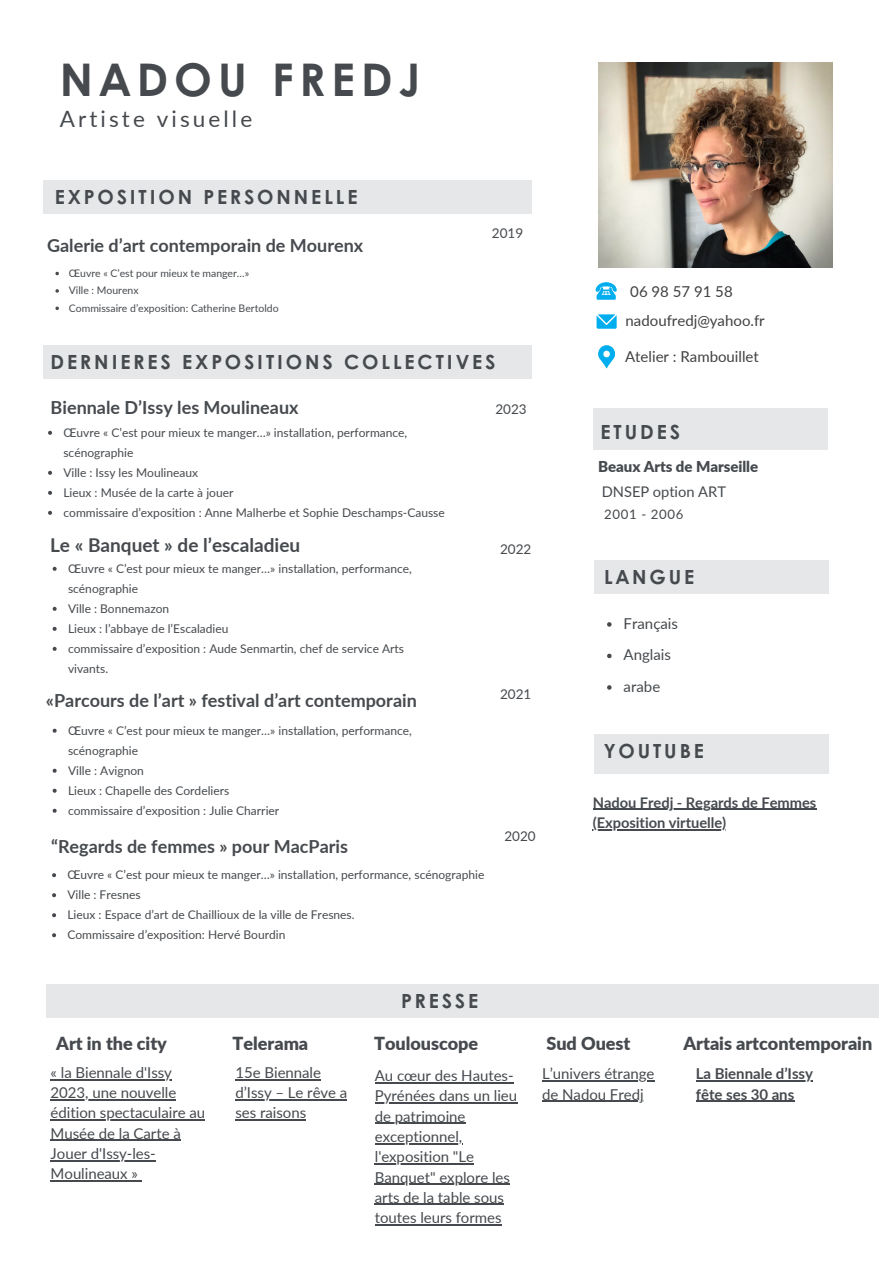
<style>
.page{position:relative;width:894px;height:1264px;background:#fff}
.page>*{position:absolute;margin:0;border:0;box-sizing:border-box;transform-origin:0 0}
.t1{font:700 45px "Century Gothic";letter-spacing:.135em;color:#464a4e}
.t2{font:22.5px "Lato";letter-spacing:.135em;color:#464a4e}
.t3{font:700 19.5px "Century Gothic";letter-spacing:.15em;color:#464a4e}
.t4{font:700 19.05px "Lato";color:#464a4e}
.t5{font:700 18px "Lato";color:#464a4e}
.t6{font:900 18px "Lato";color:#464a4e}
.t7{font:15px/20.2px "Lato";letter-spacing:-.005em;color:#464a4e}
.t8{font:15px "Lato";color:#414042}
.t9{font:700 15px/20.2px "Lato";letter-spacing:-.005em;color:#464a4e}
.t10{font:900 15px "Lato";letter-spacing:-.005em;color:#464a4e}
.t11{font:700 14.7px/20.2px "Lato";letter-spacing:-.005em;color:#464a4e}
.t12{font:14.7px "Lato";letter-spacing:-.005em;color:#464a4e}
.t13{font:13.5px "Lato";color:#464a4e}
.t14{font:13.2px "Lato";letter-spacing:.045em;color:#464a4e}
.t15{font:12px/20px "Lato";color:#464a4e}
.t16{font:10.5px "Lato";color:#464a4e}
</style>
<div class="page">
<div style="left:43px;top:345px;width:488px;height:34px;background:#e6e7e8"></div>
<div style="left:593px;top:408px;width:234px;height:42px;background:#e6e7e8"></div>
<div style="left:593px;top:560px;width:234px;height:34px;background:#e6e7e8"></div>
<div style="left:46px;top:983px;width:832px;height:34px;background:#e6e7e8"></div>
<div style="left:43px;top:180px;width:488px;height:34px;background:#e6e7e8"></div>
<img style="left:598px;top:63px;width:234px;height:204px">
<svg style="left:596px;top:314px;width:20px;height:15px"></svg>
<svg style="left:595px;top:282px;width:22px;height:18px"></svg>
<svg style="left:598px;top:345px;width:16px;height:23px"></svg>
<svg style="left:48px;top:431px;width:4px;height:4px"></svg>
<svg style="left:48px;top:471px;width:4px;height:4px"></svg>
<svg style="left:48px;top:491px;width:4px;height:4px"></svg>
<svg style="left:48px;top:511px;width:4px;height:4px"></svg>
<svg style="left:53px;top:567px;width:4px;height:4px"></svg>
<svg style="left:53px;top:607px;width:4px;height:4px"></svg>
<svg style="left:53px;top:627px;width:4px;height:4px"></svg>
<svg style="left:53px;top:647px;width:4px;height:4px"></svg>
<svg style="left:53px;top:728px;width:4px;height:4px"></svg>
<svg style="left:53px;top:768px;width:4px;height:4px"></svg>
<svg style="left:53px;top:788px;width:4px;height:4px"></svg>
<svg style="left:53px;top:808px;width:4px;height:4px"></svg>
<svg style="left:52px;top:873px;width:4px;height:4px"></svg>
<svg style="left:52px;top:893px;width:4px;height:4px"></svg>
<svg style="left:52px;top:913px;width:4px;height:4px"></svg>
<svg style="left:52px;top:933px;width:4px;height:4px"></svg>
<hr style="left:235px;top:1078px;width:86px;height:2px;background:#464a4e">
<hr style="left:235px;top:1099px;width:112px;height:1px;background:#464a4e">
<hr style="left:235px;top:1119px;width:71px;height:1px;background:#464a4e">
<hr style="left:51px;top:1078px;width:121px;height:2px;background:#464a4e">
<hr style="left:51px;top:1099px;width:125px;height:1px;background:#464a4e">
<hr style="left:51px;top:1119px;width:154px;height:1px;background:#464a4e">
<hr style="left:51px;top:1139px;width:130px;height:1px;background:#464a4e">
<hr style="left:51px;top:1159px;width:105px;height:2px;background:#464a4e">
<hr style="left:51px;top:1180px;width:87px;height:1px;background:#464a4e">
<svg style="left:607px;top:622px;width:4px;height:4px"></svg>
<svg style="left:607px;top:653px;width:4px;height:5px"></svg>
<svg style="left:607px;top:685px;width:4px;height:4px"></svg>
<svg style="left:55px;top:272px;width:4px;height:3px"></svg>
<svg style="left:55px;top:289px;width:4px;height:4px"></svg>
<svg style="left:55px;top:306px;width:4px;height:4px"></svg>
<hr style="left:375px;top:1082px;width:138px;height:1px;background:#464a4e">
<hr style="left:375px;top:1102px;width:142px;height:1px;background:#464a4e">
<hr style="left:375px;top:1122px;width:90px;height:1px;background:#464a4e">
<hr style="left:375px;top:1143px;width:87px;height:1px;background:#464a4e">
<hr style="left:375px;top:1163px;width:99px;height:1px;background:#464a4e">
<hr style="left:375px;top:1183px;width:135px;height:1px;background:#464a4e">
<hr style="left:375px;top:1203px;width:129px;height:1px;background:#464a4e">
<hr style="left:375px;top:1224px;width:126px;height:1px;background:#464a4e">
<div style="left:593px;top:734px;width:234px;height:40px;background:#e6e7e8"></div>
<hr style="left:592px;top:808px;width:224px;height:1px;background:#464a4e">
<hr style="left:592px;top:829px;width:134px;height:1px;background:#464a4e">
<hr style="left:703px;top:1080px;width:109px;height:1px;background:#464a4e">
<hr style="left:695px;top:1100px;width:99px;height:1px;background:#464a4e">
<hr style="left:542px;top:1080px;width:112px;height:1px;background:#464a4e">
<hr style="left:542px;top:1100px;width:101px;height:1px;background:#464a4e">
<h2 class="t1" style="left:60px;top:45px;width:362px">NADOU FREDJ</h2>
<h1 class="t2" style="left:60px;top:105px;width:194px">Artiste visuelle</h1>
<h3 class="t3" style="left:55px;top:182px;width:304px">EXPOSITION PERSONNELLE</h3>
<h4 class="t5" style="left:47px;top:234px;width:318px">Galerie d’art contemporain de Mourenx</h4>
<h3 class="t16" style="left:69px;top:266px;width:182px">Œuvre « C’est pour mieux te manger…»</h3>
<h5 class="t16" style="left:69px;top:284px;width:71px">Ville : Mourenx</h5>
<h3 class="t16" style="left:69px;top:301px;width:211px">Commissaire d’exposition: Catherine Bertoldo</h3>
<h4 class="t13" style="left:491px;top:225px;width:33px">2019</h4>
<p class="t3" style="left:51px;top:347px;width:446px">DERNIERES EXPOSITIONS COLLECTIVES</p>
<p class="t5" style="left:51px;top:396px;width:249px">Biennale D’Issy les Moulineaux</p>
<h4 class="t13" style="left:495px;top:401px;width:33px">2023</h4>
<p class="t15" style="left:63px;top:422px;width:345px">Œuvre « C’est pour mieux te manger…» installation, performance, scénographie</p>
<p class="t15" style="left:63px;top:462px;width:136px">Ville : Issy les Moulineaux</p>
<p class="t15" style="left:63px;top:482px;width:171px">Lieux : Musée de la carte à jouer</p>
<p class="t15" style="left:63px;top:502px;width:383px">commissaire d’exposition : Anne Malherbe et Sophie Deschamps-Causse</p>
<p class="t4" style="left:50px;top:533px;width:251px">Le « Banquet » de l’escaladieu</p>
<p class="t13" style="left:500px;top:541px;width:33px">2022</p>
<p class="t15" style="left:68px;top:558px;width:345px">Œuvre « C’est pour mieux te manger…» installation, performance, scénographie</p>
<p class="t15" style="left:68px;top:598px;width:103px">Ville : Bonnemazon</p>
<p class="t15" style="left:68px;top:618px;width:162px">Lieux : l’abbaye de l’Escaladieu</p>
<p class="t15" style="left:68px;top:638px;width:337px">commissaire d’exposition : Aude Senmartin, chef de service Arts vivants.</p>
<h4 class="t5" style="left:46px;top:689px;width:372px">«Parcours de l’art » festival d’art contemporain</h4>
<h4 class="t15" style="left:68px;top:720px;width:345px">Œuvre « C’est pour mieux te manger…» installation, performance, scénographie</h4>
<p class="t15" style="left:68px;top:760px;width:77px">Ville : Avignon</p>
<p class="t15" style="left:68px;top:780px;width:163px">Lieux : Chapelle des Cordeliers</p>
<p class="t15" style="left:68px;top:800px;width:213px">commissaire d’exposition : Julie Charrier</p>
<p class="t5" style="left:51px;top:835px;width:298px">“Regards de femmes » pour MacParis</p>
<p class="t15" style="left:67px;top:864px;width:418px">Œuvre « C’est pour mieux te manger…» installation, performance, scénographie</p>
<h4 class="t15" style="left:67px;top:884px;width:75px">Ville : Fresnes</h4>
<p class="t15" style="left:67px;top:904px;width:288px">Lieux : Espace d’art de Chaillioux de la ville de Fresnes.</p>
<p class="t15" style="left:67px;top:924px;width:219px">Commissaire d’exposition: Hervé Bourdin</p>
<p class="t13" style="left:500px;top:686px;width:33px">2021</p>
<p class="t13" style="left:504px;top:827px;width:33px">2020</p>
<p class="t3" style="left:401px;top:985px;width:78px">PRESSE</p>
<p class="t8" style="left:630px;top:282px;width:104px">06 98 57 91 58</p>
<h4 class="t8" style="left:625px;top:311px;width:141px">nadoufredj@yahoo.fr</h4>
<h3 class="t8" style="left:625px;top:347px;width:135px">Atelier : Rambouillet</h3>
<h4 class="t3" style="left:600px;top:417px;width:81px">ETUDES</h4>
<p class="t10" style="left:598px;top:457px;width:162px">Beaux Arts de Marseille</p>
<h3 class="t14" style="left:604px;top:506px;width:81px">2001 - 2006</h3>
<h6 class="t12" style="left:601px;top:482px;width:126px">DNSEP option ART</h6>
<p class="t3" style="left:604px;top:562px;width:92px">LANGUE</p>
<h6 class="t7" style="left:623px;top:613px;width:56px">Français</h6>
<h6 class="t7" style="left:623px;top:644px;width:49px">Anglais</h6>
<h6 class="t7" style="left:623px;top:676px;width:38px">arabe</h6>
<h3 class="t3" style="left:604px;top:736px;width:101px">YOUTUBE</h3>
<p class="t11" style="left:592px;top:791px;width:225px">Nadou Fredj - Regards de Femmes (Exposition virtuelle)</p>
<h6 class="t6" style="left:56px;top:1031px;width:112px">Art in the city</h6>
<p class="t7" style="left:51px;top:1061px;width:123px">« la Biennale d'Issy</p>
<h6 class="t7" style="left:51px;top:1082px;width:127px">2023, une nouvelle</h6>
<h3 class="t7" style="left:51px;top:1102px;width:156px">édition spectaculaire au<br>Musée de la Carte à</h3>
<h5 class="t7" style="left:51px;top:1142px;width:107px">Jouer d'Issy-les-<br>Moulineaux »</h5>
<p class="t6" style="left:232px;top:1031px;width:77px">Telerama</p>
<h6 class="t7" style="left:235px;top:1061px;width:87px">15e Biennale</h6>
<p class="t7" style="left:235px;top:1082px;width:113px">d’Issy – Le rêve a ses raisons</p>
<h4 class="t6" style="left:374px;top:1031px;width:106px">Toulouscope</h4>
<h4 class="t6" style="left:546px;top:1031px;width:85px">Sud Ouest</h4>
<h6 class="t7" style="left:375px;top:1065px;width:140px">Au cœur des Hautes-</h6>
<h6 class="t7" style="left:375px;top:1085px;width:144px">Pyrénées dans un lieu</h6>
<h6 class="t7" style="left:375px;top:1105px;width:92px">de patrimoine</h6>
<h6 class="t7" style="left:375px;top:1125px;width:89px">exceptionnel,</h6>
<h5 class="t7" style="left:375px;top:1146px;width:137px">l'exposition "Le<br>Banquet" explore les arts de la table sous toutes leurs formes</h5>
<p class="t7" style="left:542px;top:1063px;width:114px">L’univers étrange de Nadou Fredj</p>
<h3 class="t6" style="left:683px;top:1031px;width:190px">Artais artcontemporain</h3>
<p class="t9" style="left:695px;top:1063px;width:119px">La Biennale d’Issy fête ses 30 ans</p>
</div>
